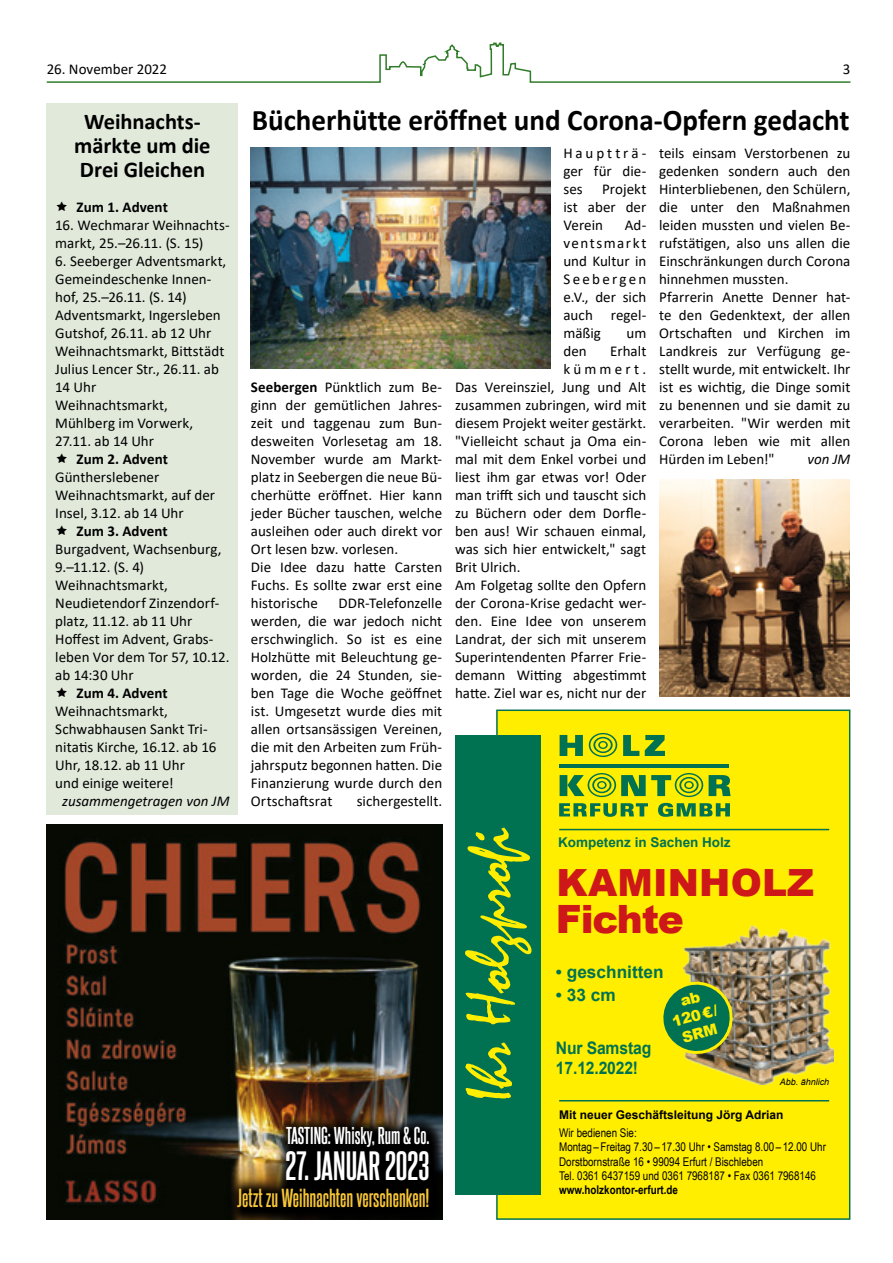
<style>
.page{position:relative;width:893px;height:1263px;background:#fff}
.page>*{position:absolute;margin:0;border:0;box-sizing:border-box;transform-origin:0 0}
.t1{font:900 39px "Arial";letter-spacing:-.03em;color:#cd1719}
.t2{font:900 37.5px "Arial";letter-spacing:.005em;color:#cd1719}
.t3{font:700 35.25px "Steelfish Rg";color:#fff}
.Headline_1{font:700 30px "Calibri";color:#000}
.Headline_grüner_Kast{font:700 22.5px "Calibri";letter-spacing:-.005em;color:#000}
.t4{font:700 22.5px "Steelfish Rg";color:#f6c438}
.t5{font:700 21px "Steelfish Rg";color:#fff}
.t6{font:700 17.25px/20.7px "Arial";letter-spacing:-.01em;color:#007252;scale:.91 1}
.t7{font:700 17.25px "Arial";letter-spacing:-.01em;color:#007252}
.Fließtext{font:15px/18px "Calibri";color:#000}
.Fließtext-2{font:700 15px "Calibri";color:#000}
.Fließtext-3{font:italic 15px "Calibri";color:#000}
.t8{font:900 15px/18px "Arial";color:#fe0;text-align:center}
.Fließtext-4{font:15px "Calibri";letter-spacing:.21em;color:#000}
.t9{font:700 13.5px "Arial";color:#007252}
.t10{font:12px/14.4px "Arial Narrow";color:#000}
.t11{font:700 12px/18px "Arial";color:#000}
.t12{font:italic 9px "Arial";color:#000}
.s1{font-weight:700}
.s2{font-family:"Arial Narrow";font-weight:400}
</style>
<div class="page">
<img style="left:47px;top:824px;width:395px;height:396px">
<img style="left:224px;top:1112px;width:218px;height:108px">
<svg style="left:46px;top:42px;width:805px;height:41px"></svg>
<img style="left:251px;top:148px;width:300px;height:221px">
<div style="left:455px;top:709px;width:395px;height:511px;background:#fe0"></div>
<div style="left:455px;top:735px;width:85px;height:459px;background:#007252"></div>
<svg style="left:465px;top:827px;width:66px;height:271px"></svg>
<hr style="left:559px;top:1100px;width:270px;height:1px;background:#007252">
<svg style="left:559px;top:803px;width:171px;height:14px;background:#72a92d"></svg>
<svg style="left:560px;top:733px;width:105px;height:24px;background:#8eb724"></svg>
<svg style="left:560px;top:773px;width:170px;height:24px;background:#8db624"></svg>
<hr style="left:559px;top:764px;width:170px;height:3px;background:#007252">
<hr style="left:559px;top:829px;width:270px;height:1px;background:#007252">
<img style="left:683px;top:926px;width:151px;height:158px">
<svg style="left:658px;top:979px;width:77px;height:77px;background:#56923f"></svg>
<div style="left:47px;top:104px;width:191px;height:711px;background:#e1e9db"></div>
<img style="left:659px;top:479px;width:191px;height:217px">
<p class="Fließtext" style="left:47px;top:60px;width:122px">26. November 2022</p>
<p class="Fließtext" style="left:843px;top:60px;width:9px">3</p>
<p class="Headline_grüner_Kast" style="left:84px;top:106px;width:118px">Weihnachts-</p>
<p class="Headline_grüner_Kast" style="left:74px;top:130px;width:138px">märkte um die</p>
<p class="Headline_grüner_Kast" style="left:80px;top:154px;width:127px">Drei Gleichen</p>
<p class="Fließtext-2" style="left:77px;top:196px;width:93px">Zum 1. Advent</p>
<p class="Fließtext" style="left:55px;top:216px;width:176px">16. Wechmarar Weihnachts&shy;markt, 25.–26.11. (S. 15)</p>
<p class="Fließtext" style="left:55px;top:252px;width:173px">6. Seeberger Adventsmarkt,<br>Gemeindeschenke Innen&shy;hof, 25.–26.11. (S. 14)</p>
<p class="Fließtext" style="left:55px;top:306px;width:167px">Adventsmarkt, Ingersleben<br>Gutshof, 26.11. ab 12 Uhr</p>
<p class="Fließtext" style="left:55px;top:342px;width:171px">Weihnachtsmarkt, Bittstädt<br>Julius Lencer Str., 26.11. ab<br>14 Uhr</p>
<p class="Fließtext" style="left:55px;top:396px;width:139px">Weihnachtsmarkt,<br>Mühlberg im Vorwerk,<br>27.11. ab 14 Uhr</p>
<p class="Fließtext-2" style="left:77px;top:448px;width:93px">Zum 2. Advent</p>
<p class="Fließtext" style="left:55px;top:468px;width:161px">Güntherslebener<br>Weihnachtsmarkt, auf der<br>Insel, 3.12. ab 14 Uhr</p>
<p class="Fließtext-2" style="left:77px;top:520px;width:93px">Zum 3. Advent</p>
<p class="Fließtext" style="left:55px;top:540px;width:168px">Burgadvent, Wachsenburg,<br>9.–11.12. (S. 4)</p>
<p class="Fließtext" style="left:55px;top:576px;width:166px">Weihnachtsmarkt,<br>Neudietendorf Zinzendorf&shy;platz, 11.12. ab 11 Uhr</p>
<p class="Fließtext" style="left:55px;top:630px;width:176px">Hoffest im Advent, Grabs&shy;leben Vor dem Tor 57, 10.12. ab 14:30 Uhr</p>
<p class="Fließtext-2" style="left:77px;top:682px;width:93px">Zum 4. Advent</p>
<p class="Fließtext" style="left:55px;top:702px;width:163px">Weihnachtsmarkt,<br>Schwabhausen Sankt Tri&shy;nitatis Kirche, 16.12. ab 16<br>Uhr, 18.12. ab 11 Uhr</p>
<p class="Fließtext" style="left:55px;top:774px;width:120px">und einige weitere!</p>
<p class="Fließtext-3" style="left:62px;top:791px;width:169px">zusammengetragen von JM</p>
<p class="Headline_1" style="left:252px;top:98px;width:599px">Bücherhütte eröffnet und Corona-Opfern gedacht</p>
<p class="Fließtext" style="left:251px;top:378px;width:193px;text-align:justify"><span class="s1">Seebergen</span> Pünktlich zum Be&shy;ginn der gemütlichen Jahres&shy;zeit und taggenau zum Bun&shy;desweiten Vorlesetag am 18.<br>November wurde am Markt&shy;platz in Seebergen die neue Bü&shy;cherhütte eröffnet. Hier kann jeder Bücher tauschen, welche ausleihen oder auch direkt vor Ort lesen bzw. vorlesen.</p>
<p class="Fließtext" style="left:251px;top:558px;width:193px;text-align:justify">Die Idee dazu hatte Carsten Fuchs. Es sollte zwar erst eine historische</p>
<p class="Fließtext" style="left:251px;top:594px;width:193px;text-align:justify;text-indent:88px">DDR-Telefonzelle werden, die war jedoch nicht erschwinglich. So ist es eine Holzhütte mit Beleuchtung ge&shy;worden, die 24 Stunden, sie&shy;ben Tage die Woche geöffnet ist. Umgesetzt wurde dies mit allen ortsansässigen Vereinen, die mit den Arbeiten zum Früh&shy;jahrsputz begonnen hatten. Die Finanzierung wurde durch den Ortschaftsrat</p>
<p class="Fließtext" style="left:357px;top:792px;width:87px">sichergestellt.</p>
<p class="Fließtext" style="left:563px;top:144px;width:84px;text-align:justify">Hauptträ&shy;ger für die&shy;ses</p>
<p class="Fließtext" style="left:563px;top:180px;width:84px;text-align:justify;text-indent:39px">Projekt ist aber der Verein</p>
<p class="Fließtext" style="left:563px;top:216px;width:84px;text-align:justify;text-indent:62px">Ad&shy;ventsmarkt und Kultur in Seebergen e.V., der sich auch regel&shy;mäßig</p>
<p class="Fließtext" style="left:626px;top:324px;width:21px">um</p>
<p class="Fließtext" style="left:563px;top:342px;width:25px">den</p>
<p class="Fließtext" style="left:610px;top:342px;width:38px">Erhalt</p>
<p class="Fließtext-4" style="left:563px;top:359px;width:84px">kümmert.</p>
<p class="Fließtext" style="left:455px;top:378px;width:193px">Das Vereinsziel, Jung und Alt</p>
<p class="Fließtext" style="left:455px;top:396px;width:193px">zusammen zubringen, wird mit</p>
<p class="Fließtext" style="left:455px;top:414px;width:193px">diesem Projekt weiter gestärkt.</p>
<p class="Fließtext" style="left:455px;top:432px;width:193px">"Vielleicht schaut ja Oma ein-</p>
<p class="Fließtext" style="left:455px;top:450px;width:193px">mal mit dem Enkel vorbei und</p>
<p class="Fließtext" style="left:455px;top:468px;width:193px">liest ihm gar etwas vor! Oder</p>
<p class="Fließtext" style="left:455px;top:486px;width:193px">man trifft sich und tauscht sich</p>
<p class="Fließtext" style="left:455px;top:504px;width:193px">zu Büchern oder dem Dorfle-</p>
<p class="Fließtext" style="left:455px;top:522px;width:193px">ben aus! Wir schauen einmal,</p>
<p class="Fließtext" style="left:455px;top:540px;width:193px">was sich hier entwickelt," sagt</p>
<p class="Fließtext" style="left:455px;top:558px;width:67px">Brit Ulrich.</p>
<p class="Fließtext" style="left:455px;top:576px;width:193px;text-align:justify">Am Folgetag sollte den Opfern der Corona-Krise gedacht wer&shy;den. Eine Idee von unserem Landrat, der sich mit unserem Superintendenten Pfarrer Frie&shy;demann Witting abgestimmt hatte. Ziel war es, nicht nur der</p>
<p class="Fließtext" style="left:659px;top:144px;width:193px;text-align:justify">teils einsam Verstorbenen zu gedenken sondern auch den Hinterbliebenen, den Schülern, die unter den Maßnahmen leiden mussten und vielen Be&shy;rufstätigen, also uns allen die Einschränkungen durch Corona hinnehmen mussten.</p>
<p class="Fließtext" style="left:659px;top:288px;width:193px;text-align:justify">Pfarrerin Anette Denner hat&shy;te den Gedenktext, der allen Ortschaften und Kirchen im Landkreis zur Verfügung ge&shy;stellt wurde, mit entwickelt. Ihr ist es wichtig, die Dinge somit zu benennen und sie damit zu verarbeiten. "Wir werden mit Corona leben wie mit allen Hürden im Leben!"</p>
<p class="Fließtext-3" style="left:807px;top:449px;width:45px">von JM</p>
<p class="t5" style="left:286px;top:1120px;width:145px">TASTING: Whisky, Rum &amp; Co.</p>
<p class="t3" style="left:285px;top:1140px;width:145px">27. JANUAR 2023</p>
<p class="t4" style="left:237px;top:1182px;width:194px">Jetzt zu Weihnachten verschenken!</p>
<p class="t9" style="left:558px;top:833px;width:174px">Kompetenz in Sachen Holz</p>
<p class="t2" style="left:557px;top:855px;width:259px">KAMINHOLZ</p>
<p class="t1" style="left:556px;top:891px;width:129px">Fichte</p>
<p class="t7" style="left:556px;top:960px;width:109px">• geschnitten</p>
<p class="t7" style="left:556px;top:982px;width:61px">• 33 cm</p>
<p class="t8" style="left:665px;top:995px;width:48px;rotate:-15deg">ab<br>120€/<br>SRM</p>
<p class="t6" style="left:556px;top:1037px;width:106px">Nur Samstag<br>17.12.2022!</p>
<p class="t12" style="left:780px;top:1075px;width:51px">Abb. ähnlich</p>
<p class="t11" style="left:559px;top:1105px;width:226px">Mit neuer Geschäftsleitung Jörg Adrian<br><span class="s2">Wir bedienen Sie:</span></p>
<p class="t10" style="left:559px;top:1139px;width:268px">Montag –Freitag 7.30 – 17.30 Uhr • Samstag 8.00 – 12.00 Uhr Dorstbornstraße 16 • 99094 Erfurt / Bischleben<br>Tel. 0361 6437159 und 0361 7968187 • Fax 0361 7968146 <span class="s1">www.holzkontor-erfurt.de</span></p>
</div>
